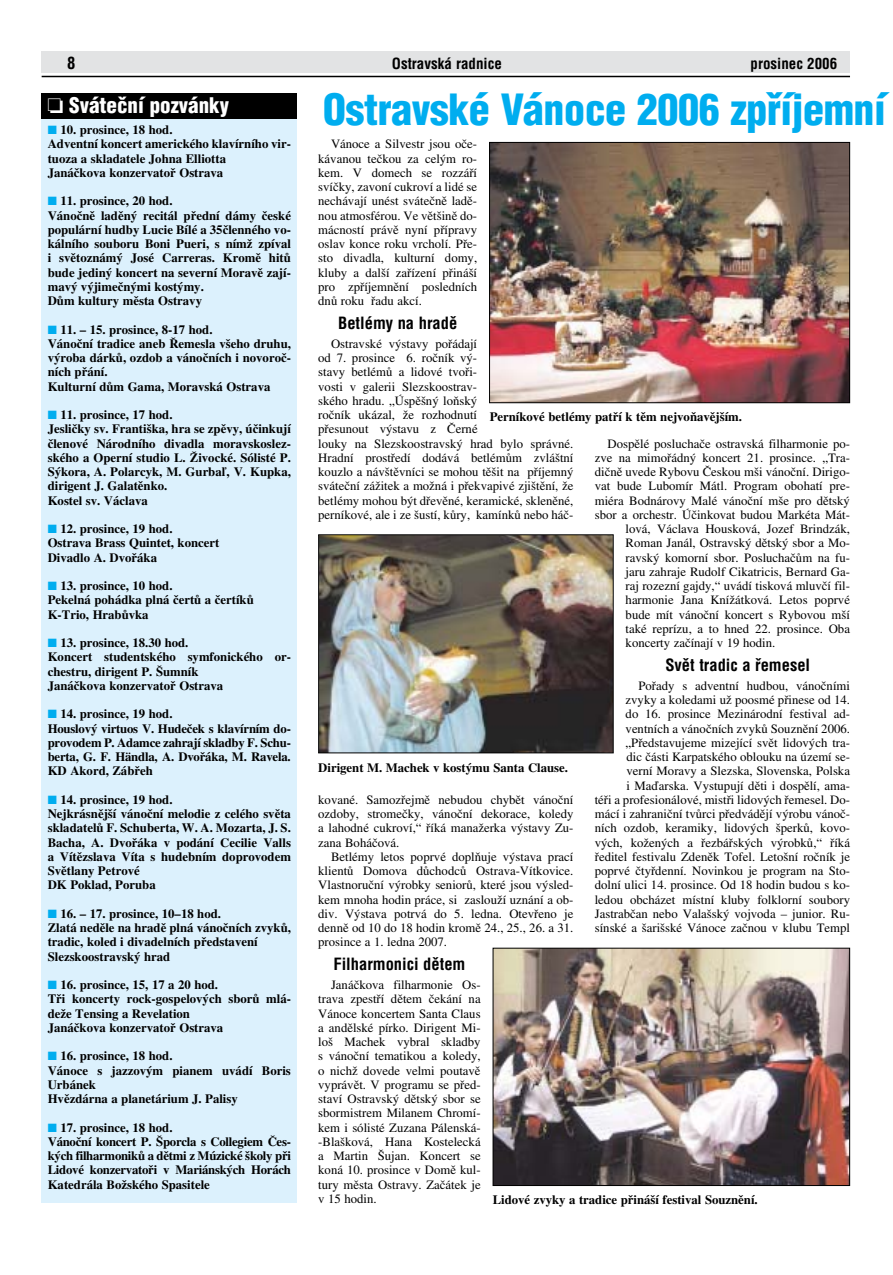
<style>
.page{position:relative;width:893px;height:1275px;background:#fff}
.page>*{position:absolute;margin:0;border:0;box-sizing:border-box;transform-origin:0 0}
.t1{font:900 42px "Helvetica Condensed CE";letter-spacing:-.01em;color:#00adef}
.t2{font:900 21px "Helvetica Condensed CE";color:#fff}
.t3{font:700 16.5px "Helvetica Condensed CE";color:#000}
.t4{font:700 15px "Helvetica Condensed CE";color:#000}
.t5{font:12.75px/14.2px "Times CE";color:#000;text-align:justify}
.t6{font:700 12.75px/14.2px "Times CE";color:#000}
.t7{font:700 12.75px/14.2px "Times CE";letter-spacing:-.02em;color:#000}
.s1{color:#00adef}
</style>
<div class="page">
<div style="left:42px;top:51px;width:808px;height:21px;background:#e2e3e4"></div>
<hr style="left:42px;top:76px;width:808px;height:1px;background:#000">
<div style="left:42px;top:94px;width:255px;height:1109px;background:#dcf1fd"></div>
<div style="left:42px;top:94px;width:255px;height:25px;background:#000"></div>
<img style="left:491px;top:144px;width:357px;height:257px">
<div style="left:489px;top:142px;width:361px;height:261px;border:1px solid #000"></div>
<img style="left:320px;top:536px;width:291px;height:215px">
<div style="left:318px;top:534px;width:295px;height:219px;border:1px solid #000"></div>
<img style="left:494px;top:950px;width:354px;height:234px">
<div style="left:492px;top:948px;width:358px;height:238px;border:1px solid #000"></div>
<p class="t3" style="left:67px;top:56px;width:10px">8</p>
<p class="t4" style="left:392px;top:57px;width:111px">Ostravská radnice</p>
<p class="t4" style="left:750px;top:57px;width:88px">prosinec 2006</p>
<h1 class="t1" style="left:323px;top:92px;width:564px">Ostravské Vánoce 2006 zpfiíjemní</h1>
<h2 class="t2" style="left:47px;top:97px;width:183px">❏ Sváteãní pozvánky</h2>
<p class="t6" style="left:48px;top:124px;width:245px"><span class="s1">■</span> 10. prosince, 18 hod.<br>Adventní koncert amerického klavírního vir&shy;tuoza a skladatele Johna Elliotta<br>Janáčkova konzervatoř Ostrava</p>
<p class="t6" style="left:48px;top:196px;width:245px"><span class="s1">■</span> 11. prosince, 20 hod.<br>Vánočně laděný recitál přední dámy české populární hudby Lucie Bílé a 35členného vo&shy;kálního souboru Boni Pueri, s nímž zpíval i světoznámý José Carreras. Kromě hitů bude jediný koncert na severní Moravě zají&shy;mavý výjimečnými kostýmy.<br>Dům kultury města Ostravy</p>
<p class="t6" style="left:48px;top:324px;width:245px"><span class="s1">■</span> 11. – 15. prosince, 8-17 hod.<br>Vánoční tradice aneb Řemesla všeho druhu, výroba dárků, ozdob a vánočních i novoroč&shy;ních přání.<br>Kulturní dům Gama, Moravská Ostrava</p>
<p class="t6" style="left:48px;top:409px;width:245px"><span class="s1">■</span> 11. prosince, 17 hod.<br>Jesličky sv. Františka, hra se zpěvy, účinkují členové Národního divadla moravskoslez&shy;ského a Operní studio L. Živocké. Sólisté P.<br>Sýkora, A. Polarcyk, M. Gurbaľ, V. Kupka, dirigent J. Galatěnko.<br>Kostel sv. Václava</p>
<p class="t6" style="left:48px;top:523px;width:173px"><span class="s1">■</span> 12. prosince, 19 hod.<br>Ostrava Brass Quintet, koncert<br>Divadlo A. Dvořáka</p>
<p class="t6" style="left:48px;top:580px;width:207px"><span class="s1">■</span> 13. prosince, 10 hod.<br>Pekelná pohádka plná čertů a čertíků<br>K-Trio, Hrabůvka</p>
<p class="t6" style="left:48px;top:637px;width:245px"><span class="s1">■</span> 13. prosince, 18.30 hod.<br>Koncert studentského symfonického or&shy;chestru, dirigent P. Šumník<br>Janáčkova konzervatoř Ostrava</p>
<p class="t6" style="left:48px;top:709px;width:245px"><span class="s1">■</span> 14. prosince, 19 hod.<br>Houslový virtuos V. Hudeček s klavírním do&shy;provodem P. Adamce zahrají skladby F. Schu&shy;berta, G. F. Händla, A. Dvořáka, M. Ravela.<br>KD Akord, Zábřeh</p>
<p class="t6" style="left:48px;top:794px;width:245px"><span class="s1">■</span> 14. prosince, 19 hod.<br>Nejkrásnější vánoční melodie z celého světa skladatelů F. Schuberta, W. A. Mozarta, J. S.<br>Bacha, A. Dvořáka v podání Cecilie Valls a Vítězslava Víta s hudebním doprovodem<br>Světlany Petrové<br>DK Poklad, Poruba</p>
<p class="t6" style="left:48px;top:908px;width:245px"><span class="s1">■</span> 16. – 17. prosince, 10–18 hod.<br>Zlatá neděle na hradě plná vánočních zvyků, tradic, koled i divadelních představení Slezskoostravský hrad</p>
<p class="t6" style="left:48px;top:979px;width:245px"><span class="s1">■</span> 16. prosince, 15, 17 a 20 hod.<br>Tři koncerty rock-gospelových sborů mlá&shy;deže Tensing a Revelation<br>Janáčkova konzervatoř Ostrava</p>
<p class="t6" style="left:48px;top:1051px;width:245px"><span class="s1">■</span> 16. prosince, 18 hod.<br>Vánoce s jazzovým pianem uvádí Boris<br>Urbánek<br>Hvězdárna a planetárium J. Palisy</p>
<p class="t7" style="left:48px;top:1122px;width:245px"><span class="s1">■</span> 17. prosince, 18 hod.<br>Vánoční koncert P. Šporcla s Collegiem Čes&shy;kých filharmoniků a dětmi z Múzické školy při Lidové konzervatoři v Mariánských Horách Katedrála Božského Spasitele</p>
<p class="t5" style="left:318px;top:138px;width:160px;text-indent:13px">Vánoce a Silvestr jsou oče&shy;kávanou tečkou za celým ro&shy;kem. V domech se rozzáří svíčky, zavoní cukroví a lidé se nechávají unést svátečně ladě&shy;nou atmosférou. Ve většině do&shy;mácností právě nyní přípravy oslav konce roku vrcholí. Pře&shy;sto divadla, kulturní domy, kluby a další zařízení přináší pro zpříjemnění posledních dnů roku řadu akcí.</p>
<p class="t3" style="left:338px;top:316px;width:121px">Betlémy na hradû</p>
<p class="t5" style="left:318px;top:338px;width:257px;text-align:left;text-indent:13px">Ostravské výstavy pořádají<br>od 7. prosince 6. ročník vý-<br>stavy betlémů a lidové tvoři-<br>vosti v galerii Slezskoostrav-<br>ského hradu. „Úspěšný loňský<br>ročník ukázal, že rozhodnutí<br>přesunout výstavu z Černé<br>louky na Slezskoostravský hrad bylo správné.<br>Hradní prostředí dodává betlémům zvláštní kouzlo a návštěvníci se mohou těšit na příjemný sváteční zážitek a možná i překvapivé zjištění, že betlémy mohou být dřevěné, keramické, skleněné, perníkové, ale i ze šustí, kůry, kamínků nebo háč-</p>
<p class="t6" style="left:489px;top:411px;width:254px">Perníkové betlémy patří k těm nejvoňavějším.</p>
<p class="t5" style="left:607px;top:437px;width:244px">Dospělé posluchače ostravská filharmonie po-</p>
<p class="t5" style="left:594px;top:452px;width:257px">zve na mimořádný koncert 21. prosince. „Tra-</p>
<p class="t5" style="left:594px;top:466px;width:257px">dičně uvede Rybovu Českou mši vánoční. Dirigo-</p>
<p class="t5" style="left:594px;top:480px;width:257px">vat bude Lubomír Mátl. Program obohatí pre-</p>
<p class="t5" style="left:594px;top:494px;width:257px">miéra Bodnárovy Malé vánoční mše pro dětský</p>
<p class="t5" style="left:594px;top:509px;width:257px">sbor a orchestr. Účinkovat budou Markéta Mát-</p>
<p class="t5" style="left:625px;top:523px;width:226px">lová, Václava Housková, Jozef Brindzák,</p>
<p class="t5" style="left:625px;top:537px;width:226px">Roman Janál, Ostravský dětský sbor a Mo-</p>
<p class="t5" style="left:625px;top:551px;width:226px">ravský komorní sbor. Posluchačům na fu-</p>
<p class="t5" style="left:625px;top:566px;width:226px">jaru zahraje Rudolf Cikatricis, Bernard Ga-</p>
<p class="t5" style="left:625px;top:580px;width:226px">raj rozezní gajdy,“ uvádí tisková mluvčí fil-</p>
<p class="t5" style="left:625px;top:594px;width:226px">harmonie Jana Knížátková. Letos poprvé</p>
<p class="t5" style="left:625px;top:608px;width:226px">bude mít vánoční koncert s Rybovou mší</p>
<p class="t5" style="left:625px;top:623px;width:226px">také reprízu, a to hned 22. prosince. Oba</p>
<p class="t5" style="left:625px;top:637px;width:151px">koncerty začínají v 19 hodin.</p>
<p class="t3" style="left:665px;top:658px;width:146px">Svût tradic a fiemesel</p>
<p class="t5" style="left:594px;top:680px;width:257px;text-align:right">Pořady s adventní hudbou, vánočními<br>zvyky a koledami už poosmé přinese od 14.<br>do 16. prosince Mezinárodní festival ad&shy;ventních a vánočních zvyků Souznění 2006. „Představujeme mizející svět lidových tra-<br>dic části Karpatského oblouku na území se-<br>verní Moravy a Slezska, Slovenska, Polska<br>i Maďarska. Vystupují děti i dospělí, ama-<br>téři a profesionálové, mistři lidových řemesel. Do&shy;mácí i zahraniční tvůrci předvádějí výrobu vánoč&shy;ních ozdob, keramiky, lidových šperků, kovo&shy;vých, kožených a řezbářských výrobků,“ říká ředitel festivalu Zdeněk Tofel. Letošní ročník je poprvé čtyřdenní. Novinkou je program na Sto&shy;dolní ulici 14. prosince. Od 18 hodin budou s ko&shy;ledou obcházet místní kluby folklorní soubory Jastrabčan nebo Valašský vojvoda – junior. Ru&shy;sínské a šarišské Vánoce začnou v klubu Templ</p>
<p class="t6" style="left:318px;top:762px;width:251px">Dirigent M. Machek v kostýmu Santa Clause.</p>
<p class="t5" style="left:318px;top:794px;width:257px">kované. Samozřejmě nebudou chybět vánoční ozdoby, stromečky, vánoční dekorace, koledy a lahodné cukroví,“ říká manažerka výstavy Zu&shy;zana Boháčová.</p>
<p class="t5" style="left:318px;top:851px;width:257px;text-indent:13px">Betlémy letos poprvé doplňuje výstava prací klientů Domova důchodců Ostrava-Vítkovice.<br>Vlastnoruční výrobky seniorů, které jsou výsled&shy;kem mnoha hodin práce, si zaslouží uznání a ob&shy;div. Výstava potrvá do 5. ledna. Otevřeno je denně od 10 do 18 hodin kromě 24., 25., 26. a 31. prosince a 1. ledna 2007.</p>
<p class="t3" style="left:333px;top:957px;width:133px">Filharmonici dûtem</p>
<p class="t5" style="left:318px;top:979px;width:164px;text-indent:13px">Janáčkova filharmonie Os&shy;trava zpestří dětem čekání na Vánoce koncertem Santa Claus a andělské pírko. Dirigent Mi&shy;loš Machek vybral skladby s vánoční tematikou a koledy, o nichž dovede velmi poutavě vyprávět. V programu se před&shy;staví Ostravský dětský sbor se sbormistrem Milanem Chromí&shy;kem i sólisté Zuzana Pálenská--Blašková, Hana Kostelecká a Martin Šujan. Koncert se koná 10. prosince v Domě kul&shy;tury města Ostravy. Začátek je v 15 hodin.</p>
<p class="t6" style="left:492px;top:1194px;width:266px">Lidové zvyky a tradice přináší festival Souznění.</p>
</div>
